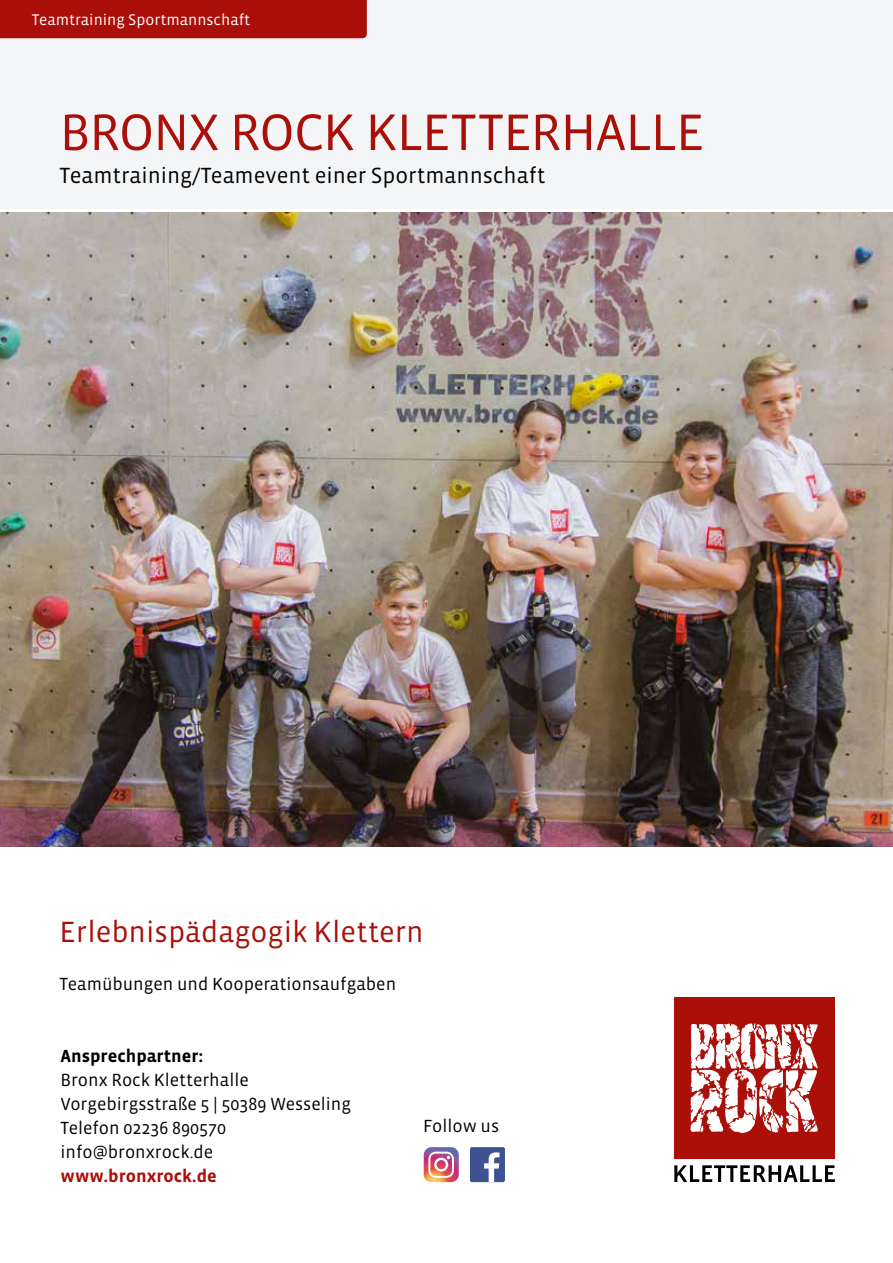
<style>
.page{position:relative;width:893px;height:1263px;background:#fff}
.page>*{position:absolute;margin:0;border:0;box-sizing:border-box;transform-origin:0 0}
.t1{font:52.5px "Vista Sans";letter-spacing:-.015em;color:#ab0f09}
.t2{font:30px "Vista Sans";color:#ab0f09}
.t3{font:22.5px "Vista Sans";color:#000}
.t4{font:18px/24px "Vista Sans";color:#000}
.t5{font:700 18px "Vista Sans";color:#000}
.t6{font:700 18px "Vista Sans";color:#ab0f09}
.t7{font:15.75px "Vista Sans";color:#fff}
</style>
<div class="page">
<img style="left:0;top:213px;width:893px;height:633px">
<div style="left:0;top:0;width:893px;height:208px;background:#f4f5f7"></div>
<div style="left:0;top:0;width:367px;height:38px;background:#ab0f09"></div>
<div style="left:674px;top:997px;width:160px;height:161px;background:#ab0f09"></div>
<svg style="left:690px;top:1023px;width:128px;height:110px"></svg>
<svg style="left:674px;top:1165px;width:161px;height:17px"></svg>
<svg style="left:424px;top:1147px;width:35px;height:35px"></svg>
<div style="left:470px;top:1147px;width:35px;height:35px;background:#3e5293;border-radius:2px"></div>
<svg style="left:484px;top:1152px;width:15px;height:30px"></svg>
<p class="t7" style="left:32px;top:11px;width:220px">Teamtraining Sportmannschaft</p>
<h1 class="t1" style="left:60px;top:106px;width:647px">BRONX ROCK KLETTERHALLE</h1>
<p class="t3" style="left:60px;top:164px;width:487px">Teamtraining/Teamevent einer Sportmannschaft</p>
<h2 class="t2" style="left:60px;top:917px;width:366px">Erlebnispädagogik Klettern</h2>
<p class="t4" style="left:60px;top:972px;width:338px">Teamübungen und Kooperationsaufgaben</p>
<p class="t5" style="left:61px;top:1047px;width:144px">Ansprechpartner:</p>
<p class="t4" style="left:61px;top:1068px;width:292px">Bronx Rock Kletterhalle<br>Vorgebirgsstraße 5 | 50389 Wesseling<br>Telefon 02236 890570 info@bronxrock.de</p>
<p class="t6" style="left:61px;top:1167px;width:158px">www.bronxrock.de</p>
<p class="t4" style="left:423px;top:1114px;width:78px">Follow us</p>
</div>
